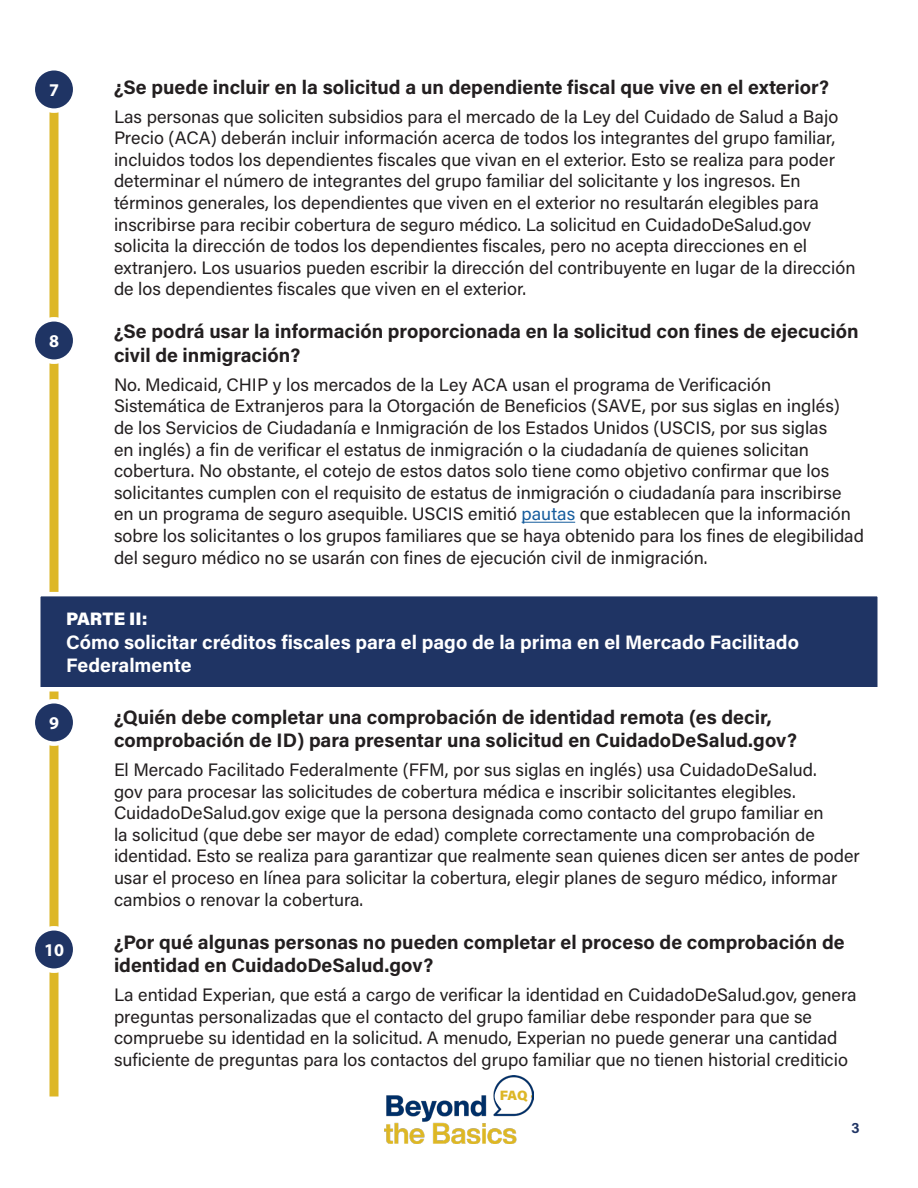
<style>
.page{position:relative;width:918px;height:1188px;background:#fff}
.page>*{position:absolute;margin:0;border:0;box-sizing:border-box;transform-origin:0 0}
.Key_Facts_Q_Title{font:700 19.5px/23.4px "Acumin Pro";color:#231f20}
.Paragraph_Text{font:700 19.5px/23.4px "Acumin Pro";color:#fff}
.Paragraph_Text-2{font:18px/21.6px "Acumin Pro";color:#231f20}
.Paragraph_Text-3{font:900 18px "Acumin Pro";color:#fff}
.t1{font:700 18px "Myriad Pro";color:#fff}
.t2{font:700 15px "Acumin Pro Semi Cond";color:#1f3464}
.t3{font:900 13.5px "Acumin Pro";color:#ddb727}
.s1{color:#175d9e}
</style>
<div class="page">
<img style="left:384px;top:1075px;width:150px;height:68px">
<div style="left:495px;top:1082px;width:36px;height:29px;background:#fff;border-radius:50%"></div>
<hr style="left:522px;top:522px;width:53px;height:1px;background:#175d9e">
<div style="left:50px;top:72px;width:8px;height:1024px;background:#ddb727"></div>
<div style="left:33px;top:701px;width:42px;height:43px;background:#1f3464;border-radius:50%"></div>
<div style="left:31px;top:699px;width:46px;height:47px;border:4px solid #fff;border-radius:50%"></div>
<div style="left:33px;top:319px;width:42px;height:43px;background:#1f3464;border-radius:50%"></div>
<div style="left:31px;top:317px;width:46px;height:47px;border:4px solid #fff;border-radius:50%"></div>
<div style="left:33px;top:68px;width:42px;height:43px;background:#1f3464;border-radius:50%"></div>
<div style="left:31px;top:66px;width:46px;height:47px;border:4px solid #fff;border-radius:50%"></div>
<div style="left:33px;top:928px;width:42px;height:43px;background:#1f3464;border-radius:50%"></div>
<div style="left:31px;top:926px;width:46px;height:47px;border:4px solid #fff;border-radius:50%"></div>
<svg style="left:40px;top:590px;width:838px;height:104px;background:#3c4e78"></svg>
<p class="t1" style="left:49px;top:78px;width:11px">7</p>
<p class="t1" style="left:49px;top:329px;width:11px">8</p>
<p class="Key_Facts_Q_Title" style="left:114px;top:74px;width:717px">¿Se puede incluir en la solicitud a un dependiente fiscal que vive en el exterior?</p>
<p class="Paragraph_Text-2" style="left:114px;top:105px;width:743px">Las personas que soliciten subsidios para el mercado de la Ley del Cuidado de Salud a Bajo Precio (ACA) deberán incluir información acerca de todos los integrantes del grupo familiar, incluidos todos los dependientes fiscales que vivan en el exterior. Esto se realiza para poder determinar el número de integrantes del grupo familiar del solicitante y los ingresos. En términos generales, los dependientes que viven en el exterior no resultarán elegibles para inscribirse para recibir cobertura de seguro médico. La solicitud en CuidadoDeSalud.gov solicita la dirección de todos los dependientes fiscales, pero no acepta direcciones en el extranjero. Los usuarios pueden escribir la dirección del contribuyente en lugar de la dirección de los dependientes fiscales que viven en el exterior.</p>
<p class="Key_Facts_Q_Title" style="left:114px;top:319px;width:746px">¿Se podrá usar la información proporcionada en la solicitud con fines de ejecución civil de inmigración?</p>
<p class="Paragraph_Text-2" style="left:114px;top:373px;width:752px">No. Medicaid, CHIP y los mercados de la Ley ACA usan el programa de Verificación Sistemática de Extranjeros para la Otorgación de Beneficios (SAVE, por sus siglas en inglés) de los Servicios de Ciudadanía e Inmigración de los Estados Unidos (USCIS, por sus siglas<br>en inglés) a fin de verificar el estatus de inmigración o la ciudadanía de quienes solicitan cobertura. No obstante, el cotejo de estos datos solo tiene como objetivo confirmar que los solicitantes cumplen con el requisito de estatus de inmigración o ciudadanía para inscribirse en un programa de seguro asequible. USCIS emitió <span class="s1">pautas</span> que establecen que la información sobre los solicitantes o los grupos familiares que se haya obtenido para los fines de elegibilidad del seguro médico no se usarán con fines de ejecución civil de inmigración.</p>
<p class="Paragraph_Text-3" style="left:66px;top:606px;width:83px">PARTE II:</p>
<p class="Paragraph_Text" style="left:66px;top:629px;width:734px">Cómo solicitar créditos fiscales para el pago de la prima en el Mercado Facilitado<br>Federalmente</p>
<p class="t1" style="left:49px;top:711px;width:11px">9</p>
<p class="t1" style="left:44px;top:938px;width:21px">10</p>
<p class="Key_Facts_Q_Title" style="left:114px;top:704px;width:685px">¿Quién debe completar una comprobación de identidad remota (es decir, comprobación de ID) para presentar una solicitud en CuidadoDeSalud.gov?</p>
<p class="Paragraph_Text-2" style="left:114px;top:758px;width:747px">El Mercado Facilitado Federalmente (FFM, por sus siglas en inglés) usa CuidadoDeSalud.<br>gov para procesar las solicitudes de cobertura médica e inscribir solicitantes elegibles.<br>CuidadoDeSalud.gov exige que la persona designada como contacto del grupo familiar en<br>la solicitud (que debe ser mayor de edad) complete correctamente una comprobación de identidad. Esto se realiza para garantizar que realmente sean quienes dicen ser antes de poder usar el proceso en línea para solicitar la cobertura, elegir planes de seguro médico, informar cambios o renovar la cobertura.</p>
<p class="Key_Facts_Q_Title" style="left:114px;top:929px;width:732px">¿Por qué algunas personas no pueden completar el proceso de comprobación de identidad en CuidadoDeSalud.gov?</p>
<p class="Paragraph_Text-2" style="left:114px;top:983px;width:744px">La entidad Experian, que está a cargo de verificar la identidad en CuidadoDeSalud.gov, genera preguntas personalizadas que el contacto del grupo familiar debe responder para que se compruebe su identidad en la solicitud. A menudo, Experian no puede generar una cantidad suficiente de preguntas para los contactos del grupo familiar que no tienen historial crediticio</p>
<p class="t3" style="left:500px;top:1086px;width:29px">FAQ</p>
<p class="t2" style="left:851px;top:1117px;width:10px">3</p>
</div>
